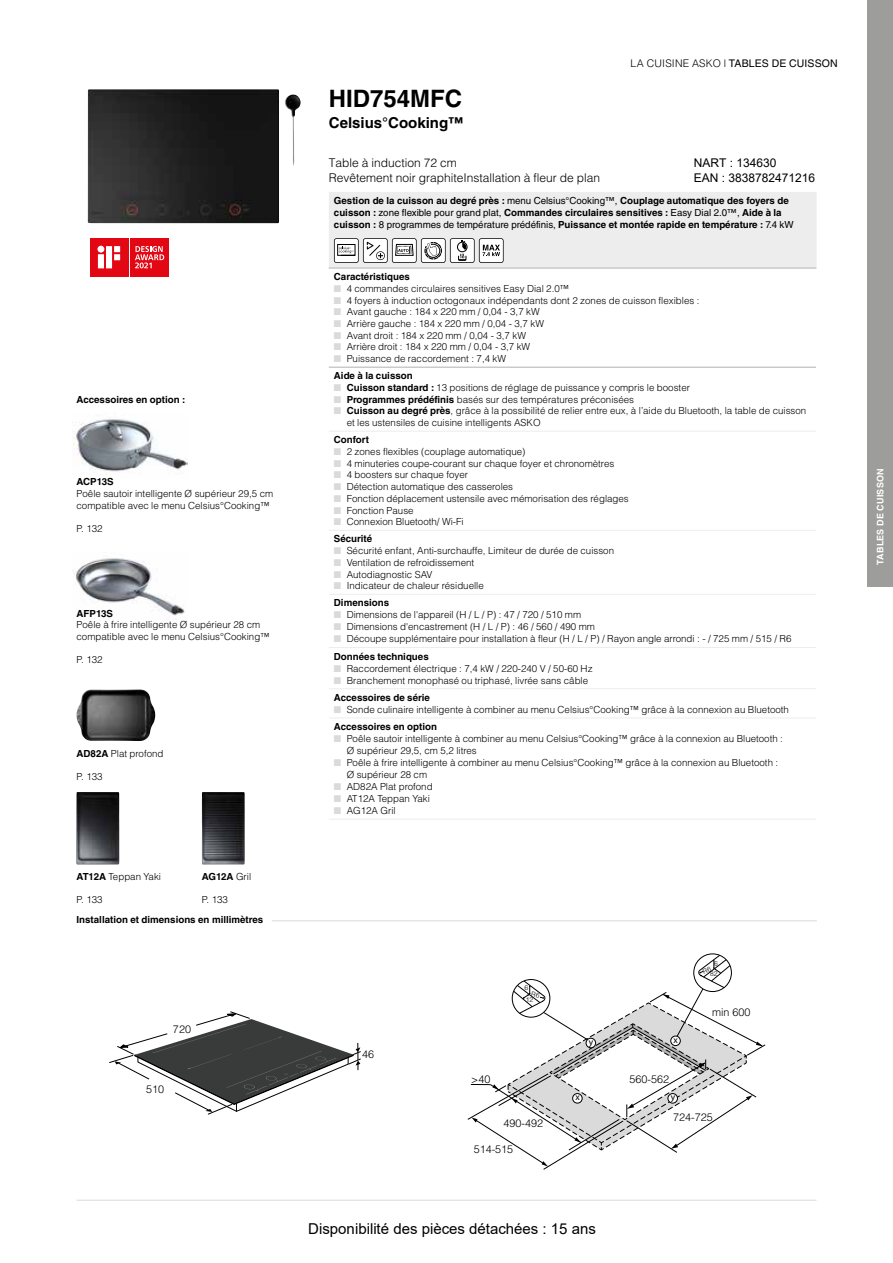
<style>
.page{position:relative;width:893px;height:1263px;background:#fff}
.page>*{position:absolute;margin:0;border:0;box-sizing:border-box;transform-origin:0 0}
.t1{font:700 24px "Helvetica LT Std";color:#000}
.t2{font:15px "Arial";color:#000}
.t3{font:700 15px "Helvetica LT Std";color:#000}
.t4{font:300 12px "Helvetica LT Std";color:#000}
.t5{font:12px "Arial";color:#000}
.t6{font:300 10.8px "Helvetica LT Std";color:#000}
.t7{font:10.5px "Helvetica LT Std";letter-spacing:.01em;color:#000}
.t8{font:300 9.75px/17.2px "Helvetica LT Std";color:#000}
.t9{font:700 9.75px/12px "Helvetica LT Std";color:#000}
.t10{font:9.45px "Myriad Pro";color:#000}
.t11{font:700 9px "Helvetica LT Std";letter-spacing:.02em;color:#fff}
.t12{font:300 6.75px "Helvetica LT Std";color:#000}
.s1{font-weight:700}
.s2{font-weight:300}
.s3{font-weight:400}
.s4{color:#dadada}
</style>
<div class="page">
<img style="left:88px;top:89px;width:213px;height:134px">
<hr style="left:77px;top:1200px;width:739px;height:1px;background:#dadada">
<hr style="left:272px;top:920px;width:545px;height:1px;background:#dadada">
<svg style="left:109px;top:1011px;width:252px;height:103px"></svg>
<div style="left:693px;top:953px;width:39px;height:39px;border:1px solid #000;border-radius:50%"></div>
<div style="left:88px;top:236px;width:83px;height:42px;background:linear-gradient(to right,#e30613,#e30613)"></div>
<div style="left:90px;top:238px;width:38px;height:38px;background:#e30613"></div>
<svg style="left:97px;top:246px;width:23px;height:22px"></svg>
<div style="left:130px;top:238px;width:39px;height:38px;background:#e30613"></div>
<svg style="left:135px;top:246px;width:29px;height:22px"></svg>
<img style="left:77px;top:689px;width:78px;height:52px">
<img style="left:72px;top:419px;width:115px;height:53px">
<img style="left:74px;top:558px;width:111px;height:62px">
<img style="left:76px;top:792px;width:43px;height:72px">
<img style="left:202px;top:792px;width:43px;height:72px">
<hr style="left:816px;top:192px;width:1px;height:41px;background:#ededed">
<hr style="left:816px;top:233px;width:1px;height:35px;background:#ededed">
<hr style="left:329px;top:431px;width:487px;height:1px;background:#ededed">
<hr style="left:329px;top:530px;width:487px;height:1px;background:#ededed">
<hr style="left:329px;top:594px;width:487px;height:1px;background:#ededed">
<hr style="left:329px;top:647px;width:487px;height:1px;background:#ededed">
<hr style="left:329px;top:688px;width:487px;height:1px;background:#ededed">
<hr style="left:329px;top:717px;width:487px;height:1px;background:#ededed">
<hr style="left:329px;top:819px;width:487px;height:1px;background:#ededed">
<hr style="left:329px;top:268px;width:487px;height:1px;background:#b2b2b2">
<hr style="left:329px;top:367px;width:487px;height:1px;background:#b2b2b2">
<svg style="left:329px;top:192px;width:487px;height:76px;background:#e8e8e8"></svg>
<div style="left:867px;top:0;width:26px;height:587px;background:#9d9d9c"></div>
<svg style="left:467px;top:955px;width:298px;height:215px"></svg>
<p class="t9" style="left:77px;top:393px;width:110px">Accessoires en option :</p>
<p class="t9" style="left:77px;top:476px;width:39px">ACP13S</p>
<p class="t8" style="left:77px;top:487px;width:198px;line-height:11.7px">Poêle sautoir intelligente Ø supérieur 29,5 cm compatible avec le menu Celsius°Cooking™</p>
<p class="t8" style="left:77px;top:520px;width:28px">P. 132</p>
<p class="t9" style="left:77px;top:607px;width:38px">AFP13S</p>
<p class="t8" style="left:77px;top:619px;width:194px;line-height:11.7px">Poêle à frire intelligente Ø supérieur 28 cm compatible avec le menu Celsius°Cooking™</p>
<p class="t8" style="left:77px;top:651px;width:28px">P. 132</p>
<p class="t8" style="left:77px;top:744px;width:89px"><span class="s1">AD82A</span> Plat profond</p>
<p class="t8" style="left:77px;top:768px;width:28px">P. 133</p>
<p class="t8" style="left:77px;top:868px;width:86px"><span class="s1">AT12A</span> Teppan Yaki</p>
<p class="t8" style="left:77px;top:891px;width:28px">P. 133</p>
<p class="t9" style="left:202px;top:870px;width:51px">AG12A <span class="s2">Gril</span></p>
<p class="t8" style="left:202px;top:891px;width:28px">P. 133</p>
<p class="t9" style="left:77px;top:914px;width:188px">Installation et dimensions en millimètres</p>
<p class="t6" style="left:173px;top:1022px;width:20px">720</p>
<p class="t6" style="left:146px;top:1082px;width:20px">510</p>
<p class="t7" style="left:631px;top:57px;width:209px"><span class="s2">LA CUISINE ASKO l</span> TABLES DE CUISSON</p>
<h1 class="t1" style="left:329px;top:83px;width:135px">HID754MFC</h1>
<h2 class="t3" style="left:329px;top:113px;width:136px">Celsius°Cooking™</h2>
<p class="t4" style="left:329px;top:155px;width:130px">Table à induction 72 cm</p>
<p class="t5" style="left:694px;top:155px;width:84px">NART : 134630</p>
<p class="t4" style="left:329px;top:170px;width:273px">Revêtement noir graphiteInstallation à fleur de plan</p>
<p class="t5" style="left:694px;top:170px;width:123px">EAN : 3838782471216</p>
<p class="t9" style="left:334px;top:194px;width:461px">Gestion de la cuisson au degré près : <span class="s3">menu Celsius°Cooking™,</span> Couplage automatique des foyers de cuisson : <span class="s3">zone flexible pour grand plat,</span> Commandes circulaires sensitives : <span class="s3">Easy Dial 2.0™,</span> Aide à la cuisson : <span class="s3">8 programmes de température prédéfinis,</span> Puissance et montée rapide en température : <span class="s3">7.4 kW</span></p>
<p class="t9" style="left:334px;top:271px;width:77px">Caractéristiques</p>
<p class="t8" style="left:334px;top:280px;width:237px"><span class="s4">■</span> 4 commandes circulaires sensitives Easy Dial 2.0™</p>
<p class="t8" style="left:334px;top:291px;width:367px"><span class="s4">■</span> 4 foyers à induction octogonaux indépendants dont 2 zones de cuisson flexibles :</p>
<p class="t8" style="left:334px;top:303px;width:207px"><span class="s4">■</span> Avant gauche : 184 x 220 mm / 0,04 - 3,7 kW</p>
<p class="t8" style="left:334px;top:315px;width:212px"><span class="s4">■</span> Arrière gauche : 184 x 220 mm / 0,04 - 3,7 kW</p>
<p class="t8" style="left:334px;top:326px;width:194px"><span class="s4">■</span> Avant droit : 184 x 220 mm / 0,04 - 3,7 kW</p>
<p class="t8" style="left:334px;top:338px;width:198px"><span class="s4">■</span> Arrière droit : 184 x 220 mm / 0,04 - 3,7 kW</p>
<p class="t8" style="left:334px;top:350px;width:174px"><span class="s4">■</span> Puissance de raccordement : 7,4 kW<br><span class="s1">Aide à la cuisson</span></p>
<p class="t8" style="left:334px;top:379px;width:358px"><span class="s4">■</span> <span class="s1">Cuisson standard :</span> 13 positions de réglage de puissance y compris le booster</p>
<p class="t8" style="left:334px;top:390px;width:302px"><span class="s4">■</span> <span class="s1">Programmes prédéfinis</span> basés sur des températures préconisées</p>
<p class="t8" style="left:347px;top:405px;width:461px;line-height:11.7px;text-indent:-13px"><span class="s4">■</span> <span class="s1">Cuisson au degré près</span>, grâce à la possibilité de relier entre eux, à l’aide du Bluetooth, la table de cuisson et les ustensiles de cuisine intelligents ASKO</p>
<p class="t9" style="left:334px;top:434px;width:37px">Confort</p>
<p class="t8" style="left:334px;top:443px;width:193px"><span class="s4">■</span> 2 zones flexibles (couplage automatique)</p>
<p class="t8" style="left:334px;top:454px;width:282px"><span class="s4">■</span> 4 minuteries coupe-courant sur chaque foyer et chronomètres</p>
<p class="t8" style="left:334px;top:466px;width:136px"><span class="s4">■</span> 4 boosters sur chaque foyer</p>
<p class="t8" style="left:334px;top:478px;width:181px"><span class="s4">■</span> Détection automatique des casseroles</p>
<p class="t8" style="left:334px;top:490px;width:296px"><span class="s4">■</span> Fonction déplacement ustensile avec mémorisation des réglages</p>
<p class="t8" style="left:334px;top:501px;width:81px"><span class="s4">■</span> Fonction Pause</p>
<p class="t8" style="left:334px;top:513px;width:131px"><span class="s4">■</span> Connexion Bluetooth/ Wi-Fi<br><span class="s1">Sécurité</span></p>
<p class="t8" style="left:334px;top:542px;width:282px"><span class="s4">■</span> Sécurité enfant, Anti-surchauffe, Limiteur de durée de cuisson</p>
<p class="t8" style="left:334px;top:554px;width:142px"><span class="s4">■</span> Ventilation de refroidissement</p>
<p class="t8" style="left:334px;top:565px;width:100px"><span class="s4">■</span> Autodiagnostic SAV</p>
<p class="t8" style="left:334px;top:577px;width:151px"><span class="s4">■</span> Indicateur de chaleur résiduelle<br><span class="s1">Dimensions</span></p>
<p class="t8" style="left:334px;top:606px;width:249px"><span class="s4">■</span> Dimensions de l'appareil (H / L / P) : 47 / 720 / 510 mm</p>
<p class="t8" style="left:334px;top:618px;width:263px"><span class="s4">■</span> Dimensions d'encastrement (H / L / P) : 46 / 560 / 490 mm</p>
<p class="t8" style="left:334px;top:630px;width:459px"><span class="s4">■</span> Découpe supplémentaire pour installation à fleur (H / L / P) / Rayon angle arrondi : - / 725 mm / 515 / R6<br><span class="s1">Données techniques</span></p>
<p class="t8" style="left:334px;top:659px;width:260px"><span class="s4">■</span> Raccordement électrique : 7,4 kW / 220-240 V / 50-60 Hz</p>
<p class="t8" style="left:334px;top:671px;width:256px"><span class="s4">■</span> Branchement monophasé ou triphasé, livrée sans câble<br><span class="s1">Accessoires de série</span></p>
<p class="t8" style="left:334px;top:701px;width:457px"><span class="s4">■</span> Sonde culinaire intelligente à combiner au menu Celsius°Cooking™ grâce à la connexion au Bluetooth<br><span class="s1">Accessoires en option</span></p>
<p class="t8" style="left:347px;top:732px;width:438px;line-height:12px;text-indent:-13px"><span class="s4">■</span> Poêle sautoir intelligente à combiner au menu Celsius°Cooking™ grâce à la connexion au Bluetooth :<br>Ø supérieur 29,5, cm 5,2 litres</p>
<p class="t8" style="left:347px;top:756px;width:433px;line-height:12px;text-indent:-13px"><span class="s4">■</span> Poêle à frire intelligente à combiner au menu Celsius°Cooking™ grâce à la connexion au Bluetooth :<br>Ø supérieur 28 cm</p>
<p class="t8" style="left:334px;top:778px;width:100px"><span class="s4">■</span> AD82A Plat profond</p>
<p class="t8" style="left:334px;top:790px;width:98px"><span class="s4">■</span> AT12A Teppan Yaki</p>
<p class="t8" style="left:334px;top:802px;width:63px"><span class="s4">■</span> AG12A Gril</p>
<p class="t12" style="left:714px;top:959px;width:5px">6</p>
<p class="t6" style="left:362px;top:1047px;width:14px">46</p>
<p class="t12" style="left:524px;top:983px;width:5px">6</p>
<p class="t12" style="left:526px;top:996px;width:9px">12</p>
<p class="t10" style="left:589px;top:1036px;width:6px">y</p>
<p class="t10" style="left:674px;top:1034px;width:6px">x</p>
<p class="t12" style="left:710px;top:969px;width:9px">82</p>
<p class="t6" style="left:712px;top:1006px;width:40px">min 600</p>
<p class="t6" style="left:471px;top:1072px;width:21px">&gt;40</p>
<p class="t6" style="left:630px;top:1072px;width:41px">560-562</p>
<p class="t6" style="left:504px;top:1117px;width:41px">490-492</p>
<p class="t10" style="left:575px;top:1091px;width:6px">x</p>
<p class="t10" style="left:671px;top:1091px;width:6px">y</p>
<p class="t6" style="left:673px;top:1110px;width:41px">724-725</p>
<p class="t6" style="left:474px;top:1142px;width:41px">514-515</p>
<h2 class="t2" style="left:308px;top:1218px;width:289px">Disponibilité des pièces détachées : 15 ans</h2>
<p class="t11" style="left:875px;top:565px;width:98px;rotate:-90deg">TABLES DE CUISSON</p>
</div>
